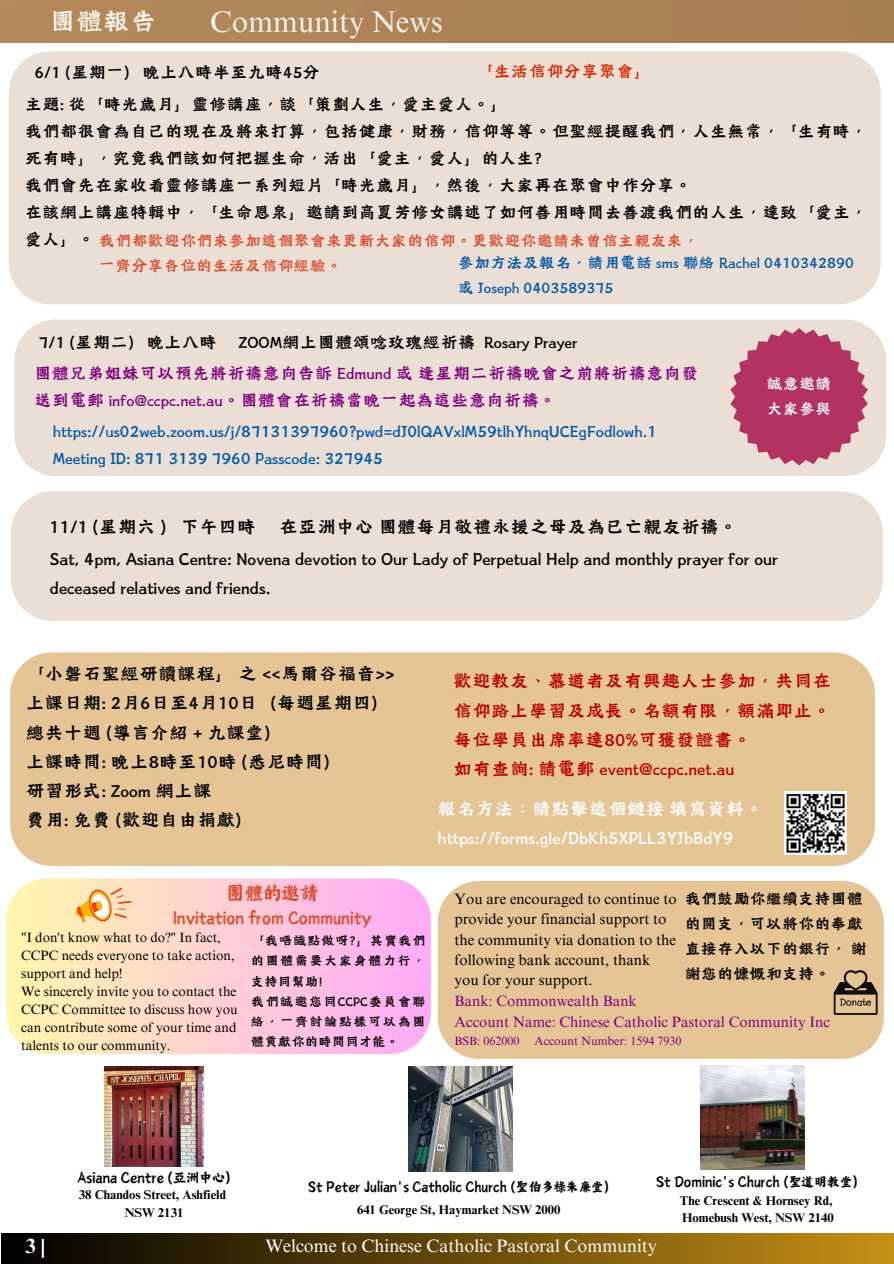
<style>
.page{position:relative;width:894px;height:1264px;background:#fff}
.page>*{position:absolute;margin:0;border:0;box-sizing:border-box;transform-origin:0 0}
.t1{font:30px "Times NRMT Pro";color:#f7f2ec}
.t2{font:30px "Canva Tide Kaplan HK";color:#f7f2ec}
.t3{font:21px/29.2px "Canva Tide Kaplan HK";color:#000}
.t4{font:21px/29.2px "Canva Tide Kaplan HK";color:#ba0000}
.t5{font:21px/29.2px "Canva Tide Kaplan HK";color:#fff}
.t6{font:21px "Canva Tide Kaplan TC";color:#000}
.t7{font:20.55px "Canva Yi Cai TC";color:#d94f30}
.t8{font:700 20.4px "Times NRMT Pro";color:#fff}
.t9{font:19.5px/27px "Canva Tide Kaplan TC";color:#000}
.t10{font:19.5px/27px "Canva Tide Kaplan TC";color:#035aa6}
.t11{font:19.5px/27px "Canva Tide Kaplan TC";color:#800080}
.t12{font:19.5px "Canva Tide Kaplan TC";color:#d92b04}
.t13{font:18px "Canva Tide Kaplan HK";color:#d94f30}
.t14{font:18px/24.8px "Canva Tide Kaplan HK";color:#035aa6}
.t15{font:18px/24.8px "Canva Tide Kaplan HK";color:#000}
.t16{font:18px "Times NRMT Pro";color:#fff}
.t17{font:18px/24.8px "Canva Tide Kaplan TC";color:#fff}
.t18{font:16.95px "Canva Yi Cai TC";color:#d94f30}
.t19{font:15px/20.2px "Times NRMT Pro";color:#000}
.t20{font:15px/21px "Times NRMT Pro";color:#800080}
.t21{font:15px/20.2px "Canva Tide Kaplan HK";letter-spacing:.065em;color:#000}
.t22{font:14.55px "Canva Yi Cai TC";color:#000}
.t23{font:14.25px "Canva Yi Cai TC";color:#000}
.t24{font:13.95px "Canva Yi Cai TC";color:#000}
.t25{font:13.5px/18px "Times NRMT Pro";color:#000}
.t26{font:700 12.75px "Times NRMT Pro";color:#000}
.t27{font:700 12.6px "Times NRMT Pro";color:#000}
.t28{font:12px "Times NRMT Pro";color:#800080}
.s1{font-family:"Canva Tide Kaplan TC";font-size:19.5px;color:#000}
</style>
<div class="page">
<div style="left:0;top:0;width:893px;height:43px;background:#af8255"></div>
<div style="left:1px;top:1233px;width:892px;height:30px;background:linear-gradient(to right,#000,#c69016)"></div>
<img style="left:104px;top:1066px;width:100px;height:100px">
<img style="left:408px;top:1066px;width:104px;height:105px">
<img style="left:700px;top:1065px;width:104px;height:104px">
<svg style="left:6px;top:878px;width:424px;height:176px;background:#ffd0d3"></svg>
<svg style="left:75px;top:887px;width:56px;height:35px;background:#fdc98f"></svg>
<div style="left:438px;top:880px;width:445px;height:178px;background:#e5c495"></div>
<svg style="left:833px;top:969px;width:44px;height:45px;background:#9e8868"></svg>
<div style="left:10px;top:652px;width:864px;height:214px;background:#e5c495"></div>
<img style="left:783px;top:791px;width:62px;height:63px">
<div style="left:14px;top:319px;width:872px;height:157px;background:#ebded4"></div>
<svg style="left:730px;top:328px;width:137px;height:137px;background:#c1607f"></svg>
<div style="left:9px;top:51px;width:871px;height:253px;background:#ebded4"></div>
<div style="left:11px;top:491px;width:871px;height:130px;background:#ebded4"></div>
<h4 class="t2" style="left:49px;top:4px;width:109px">團體報告</h4>
<h3 class="t1" style="left:210px;top:10px;width:234px">Community News</h3>
<p class="t9" style="left:34px;top:58px;width:287px">6/1 (星期一) 晚上八時半至九時45分</p>
<p class="t12" style="left:475px;top:60px;width:177px">「生活信仰分享聚會」</p>
<p class="t9" style="left:25px;top:89px;width:844px">主題: 從「時光歲月」靈修講座，談「策劃人生，愛主愛人。」<br>我們都很會為自己的現在及將來打算，包括健康，財務，信仰等等。但聖經提醒我們，人生無常，「生有時，死有時」，究竟我們該如何把握生命，活出「愛主，愛人」的人生?<br>我們會先在家收看靈修講座一系列短片「時光歲月」，然後，大家再在聚會中作分享。<br>在該網上講座特輯中，「生命恩泉」邀請到高夏芳修女講述了如何善用時間去善渡我們的人生，達致「愛主，</p>
<p class="t13" style="left:25px;top:230px;width:675px"><span class="s1">愛人」。</span>我們都歡迎你們來參加這個聚會來更新大家的信仰。更歡迎你邀請未曾信主親友來，</p>
<h6 class="t13" style="left:99px;top:255px;width:245px">一齊分享各位的生活及信仰經驗。</h6>
<h6 class="t14" style="left:457px;top:249px;width:398px">參加方法及報名，請用電話 sms 聯絡 Rachel 0410342890或 Joseph 0403589375</h6>
<h6 class="t9" style="left:39px;top:328px;width:540px">7/1 (星期二) 晚上八時 ZOOM網上團體頌唸玫瑰經祈禱 Rosary Prayer</h6>
<p class="t11" style="left:34px;top:359px;width:666px">團體兄弟姐妹可以預先將祈禱意向告訴 Edmund 或逢星期二祈禱晚會之前將祈禱意向發送到電郵 info@ccpc.net.au。團體會在祈禱當晚一起為這些意向祈禱。</p>
<h6 class="t10" style="left:53px;top:417px;width:605px">https://us02web.zoom.us/j/87131397960?pwd=dJ0lQAVxlM59tlhYhnqUCEgFodlowh.1<br>Meeting ID: 871 3139 7960 Passcode: 327945</h6>
<p class="t17" style="left:766px;top:370px;width:66px">誠意邀請大家參與</p>
<p class="t6" style="left:49px;top:515px;width:690px">11/1 (星期六 ) 下午四時 在亞洲中心團體每月敬禮永援之母及為已亡親友祈禱。</p>
<p class="t3" style="left:50px;top:543px;width:729px">Sat, 4pm, Asiana Centre: Novena devotion to Our Lady of Perpetual Help and monthly prayer for our deceased relatives and friends.</p>
<p class="t3" style="left:26px;top:658px;width:370px">「小磐石聖經研讀課程」之 &lt;&lt;馬爾谷福音&gt;&gt;上課日期: 2月6日至4月10日（每週星期四）總共十週 (導言介紹 + 九課堂)<br>上課時間: 晚上8時至10時 (悉尼時間）<br>研習形式: Zoom 網上課<br>費用: 免費 (歡迎自由捐獻)</p>
<h6 class="t4" style="left:453px;top:665px;width:379px">歡迎教友、慕道者及有興趣人士參加，共同在信仰路上學習及成長。名額有限，額滿即止。每位學員出席率達80%可獲發證書。<br>如有查詢: 請電郵 event@ccpc.net.au</h6>
<h4 class="t5" style="left:437px;top:792px;width:327px">報名方法：請點擊這個鏈接填寫資料。https://forms.gle/DbKh5XPLL3YJbBdY9</h4>
<p class="t7" style="left:226px;top:883px;width:94px">團體的邀請</p>
<p class="t18" style="left:173px;top:909px;width:200px">Invitation from Community</p>
<p class="t21" style="left:251px;top:929px;width:176px">「我唔識點做呀?」其實我們的團體需要大家身體力行，支持同幫助!<br>我們誠邀您同CCPC委員會聯絡，一齊討論點樣可以為團體貢獻你的時間同才能。</p>
<h4 class="t25" style="left:21px;top:930px;width:215px">"I don't know what to do?" In fact,<br>CCPC needs everyone to take action, support and help!</h4>
<h5 class="t25" style="left:21px;top:984px;width:218px;text-align:justify">We sincerely invite you to contact the CCPC Committee to discuss how you can contribute some of your time and talents to our community.</h5>
<h3 class="t15" style="left:684px;top:886px;width:184px">我們鼓勵你繼續支持團體的開支，可以將你的奉獻直接存入以下的銀行，謝謝您的慷慨和支持。</h3>
<h3 class="t20" style="left:454px;top:992px;width:377px">Bank: Commonwealth Bank<br>Account Name: Chinese Catholic Pastoral Community Inc</h3>
<h3 class="t28" style="left:454px;top:1036px;width:66px">BSB: 062000</h3>
<h3 class="t28" style="left:534px;top:1036px;width:148px">Account Number: 1594 7930</h3>
<p class="t19" style="left:454px;top:890px;width:224px">You are encouraged to continue to provide your financial support to the community via donation to the following bank account, thank you for your support.</p>
<h3 class="t22" style="left:77px;top:1169px;width:155px">Asiana Centre (亞洲中心)</h3>
<h3 class="t26" style="left:79px;top:1189px;width:149px">38 Chandos Street, Ashfield</h3>
<h4 class="t26" style="left:125px;top:1207px;width:60px">NSW 2131</h4>
<h3 class="t24" style="left:308px;top:1179px;width:302px">St Peter Julian's Catholic Church (聖伯多祿朱廉堂)</h3>
<h3 class="t27" style="left:357px;top:1204px;width:205px">641 George St, Haymarket NSW 2000</h3>
<h3 class="t23" style="left:655px;top:1174px;width:203px">St Dominic's Church (聖道明教堂)</h3>
<h3 class="t26" style="left:679px;top:1196px;width:154px">The Crescent &amp; Hornsey Rd,</h3>
<h3 class="t26" style="left:682px;top:1213px;width:153px">Homebush West, NSW 2140</h3>
<h3 class="t8" style="left:26px;top:1238px;width:21px">3|</h3>
<h4 class="t16" style="left:265px;top:1238px;width:393px">Welcome to Chinese Catholic Pastoral Community</h4>
</div>
